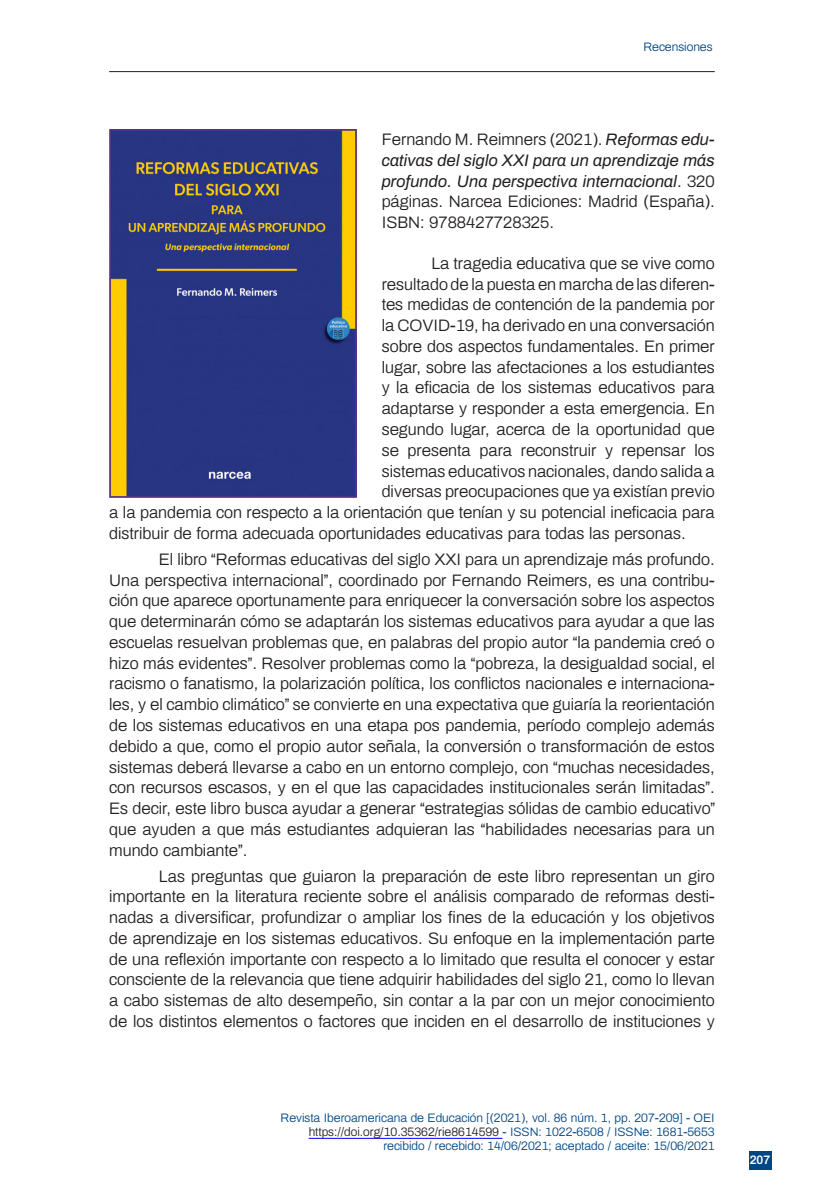
<style>
.page{position:relative;width:819px;height:1191px;background:#fff}
.page>*{position:absolute;margin:0;border:0;box-sizing:border-box;transform-origin:0 0}
.t1{font:700 19.25px "Trade Gothic";color:#fff}
.RIE_Texto{font:300 16.62px/20.8px "Archivo";color:#231f20;text-align:justify}
.RIE_Texto_sangrado{font:300 16.62px/20.8px "Archivo";color:#231f20;text-align:justify}
.t2{font:300 12.25px/14.2px "Archivo";color:#004684;text-align:right}
.t3{font:600 12.25px "Archivo";color:#fff}
.s1{font-weight:400;font-style:italic}
.s2{color:#231f20}
</style>
<div class="page">
<hr style="left:109px;top:71px;width:605px;height:1px;background:#231f20">
<div style="left:749px;top:1151px;width:22px;height:19px;background:#004684"></div>
<hr style="left:309px;top:1138px;width:193px;height:1px;background:#00f">
<img style="left:112px;top:132px;width:242px;height:363px">
<div style="left:109px;top:129px;width:248px;height:369px;border:2px solid #543486"></div>
<p class="t2" style="left:643px;top:39px;width:71px">Recensiones</p>
<p class="RIE_Texto_sangrado" style="left:381px;top:128px;width:334px">Fernando M. Reimners (2021). <span class="s1">Reformas edu&shy;cativas del siglo XXI para un aprendizaje más profundo. Una perspectiva internacional</span>. 320 páginas. Narcea Ediciones: Madrid (España).<br>ISBN: 9788427728325.</p>
<p class="RIE_Texto" style="left:431px;top:251px;width:285px">La tragedia educativa que se vive como</p>
<p class="RIE_Texto" style="left:381px;top:272px;width:334px">resultado de la puesta en marcha de las diferen-</p>
<p class="RIE_Texto" style="left:381px;top:293px;width:334px">tes medidas de contención de la pandemia por</p>
<p class="RIE_Texto" style="left:381px;top:314px;width:334px">la COVID-19, ha derivado en una conversación</p>
<p class="RIE_Texto" style="left:381px;top:334px;width:334px">sobre dos aspectos fundamentales. En primer</p>
<p class="RIE_Texto" style="left:381px;top:355px;width:334px">lugar, sobre las afectaciones a los estudiantes</p>
<p class="RIE_Texto" style="left:381px;top:376px;width:334px">y la eficacia de los sistemas educativos para</p>
<p class="RIE_Texto" style="left:381px;top:397px;width:334px">adaptarse y responder a esta emergencia. En</p>
<p class="RIE_Texto" style="left:381px;top:418px;width:334px">segundo lugar, acerca de la oportunidad que</p>
<p class="RIE_Texto" style="left:381px;top:438px;width:334px">se presenta para reconstruir y repensar los</p>
<p class="RIE_Texto" style="left:381px;top:459px;width:334px">sistemas educativos nacionales, dando salida a</p>
<p class="RIE_Texto" style="left:381px;top:480px;width:334px">diversas preocupaciones que ya existían previo</p>
<p class="RIE_Texto" style="left:109px;top:501px;width:607px">a la pandemia con respecto a la orientación que tenían y su potencial ineficacia para</p>
<p class="RIE_Texto" style="left:109px;top:522px;width:578px">distribuir de forma adecuada oportunidades educativas para todas las personas.</p>
<p class="RIE_Texto" style="left:109px;top:547px;width:607px;text-indent:50px">El libro “Reformas educativas del siglo XXI para un aprendizaje más profundo.<br>Una perspectiva internacional”, coordinado por Fernando Reimers, es una contribu&shy;ción que aparece oportunamente para enriquecer la conversación sobre los aspectos que determinarán cómo se adaptarán los sistemas educativos para ayudar a que las escuelas resuelvan problemas que, en palabras del propio autor “la pandemia creó o hizo más evidentes”. Resolver problemas como la “pobreza, la desigualdad social, el racismo o fanatismo, la polarización política, los conflictos nacionales e internaciona&shy;les, y el cambio climático” se convierte en una expectativa que guiaría la reorientación de los sistemas educativos en una etapa pos pandemia, período complejo además debido a que, como el propio autor señala, la conversión o transformación de estos sistemas deberá llevarse a cabo en un entorno complejo, con “muchas necesidades, con recursos escasos, y en el que las capacidades institucionales serán limitadas”.<br>Es decir, este libro busca ayudar a generar “estrategias sólidas de cambio educativo” que ayuden a que más estudiantes adquieran las “habilidades necesarias para un mundo cambiante”.</p>
<p class="RIE_Texto" style="left:109px;top:864px;width:607px;text-indent:50px">Las preguntas que guiaron la preparación de este libro representan un giro importante en la literatura reciente sobre el análisis comparado de reformas desti&shy;nadas a diversificar, profundizar o ampliar los fines de la educación y los objetivos de aprendizaje en los sistemas educativos. Su enfoque en la implementación parte de una reflexión importante con respecto a lo limitado que resulta el conocer y estar consciente de la relevancia que tiene adquirir habilidades del siglo 21, como lo llevan a cabo sistemas de alto desempeño, sin contar a la par con un mejor conocimiento de los distintos elementos o factores que inciden en el desarrollo de instituciones y</p>
<p class="t2" style="left:280px;top:1110px;width:435px">Revista Iberoamericana de Educación [(2021), vol. 86 núm. 1, pp. 207-209] - OEI <span class="s2">https://doi.org/10.35362/rie8614599</span> - ISSN: 1022-6508 / ISSNe: 1681-5653 recibido / recebido: 14/06/2021; aceptado / aceite: 15/06/2021</p>
<p class="t1" style="left:734px;top:1146px;width:34px">207</p>
<p class="t3" style="left:749px;top:1151px;width:22px">207</p>
</div>
